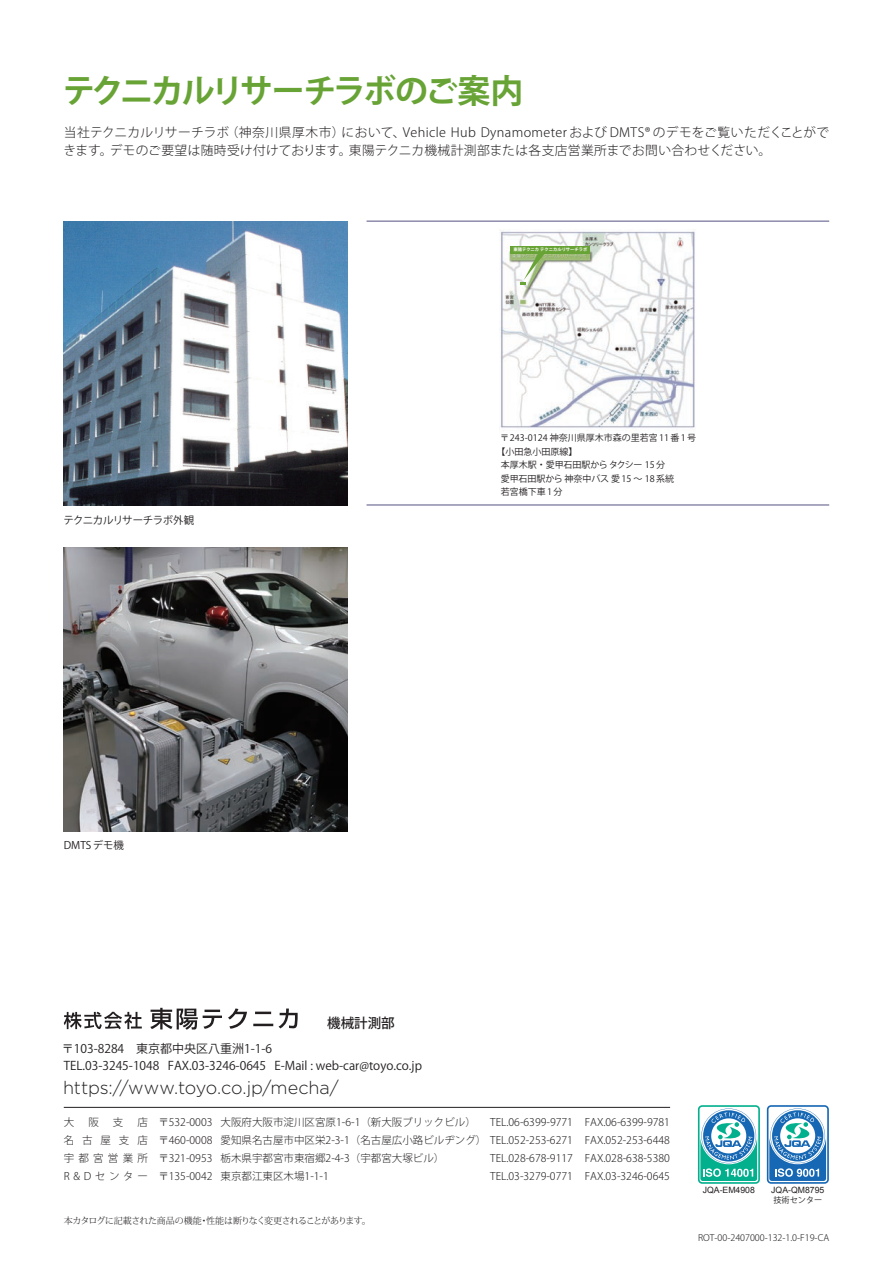
<style>
.page{position:relative;width:893px;height:1263px;background:#fff}
.page>*{position:absolute;margin:0;border:0;box-sizing:border-box;transform-origin:0 0}
.t1{font:700 33px "Koz Go Pr 6 N";letter-spacing:-.08em;color:#68a335}
.t2{font:300 18px "Gotham";letter-spacing:-.01em;color:#231f20}
.t3{font:500 13.5px "Koz Go Pro";color:#231f20}
.t4{font:300 12.75px/18px "Koz Go Pr 6 N";letter-spacing:.03em;color:#231f20}
.t5{font:12px/17.2px "Koz Go Pro";color:#231f20}
.t6{font:300 10.5px/18px "Koz Go Pro";color:#231f20}
.t7{font:10.5px "Koz Go Pr 6 N";letter-spacing:-.04em;color:#231f20}
.t8{font:10.5px "Koz Go Pr 6 N";letter-spacing:-.02em;color:#231f20}
.t9{font:9px "Koz Go Pr 6 N";color:#231f20}
.t10{font:300 9px "Koz Min Pro";letter-spacing:-.06em;color:#231f20}
.t11{font:300 9px "Koz Go Pr 6 N";color:#231f20}
.t12{font:8.7px "Arial";color:#231f20}
.t13{font:8.1px "Koz Go Pro";color:#231f20}
.t14{font:700 4.35px "Koz Go Pr 6 N";color:#fff}
</style>
<div class="page">
<img style="left:64px;top:222px;width:284px;height:284px">
<img style="left:64px;top:547px;width:284px;height:284px">
<img style="left:500px;top:230px;width:195px;height:198px">
<div style="left:511px;top:246px;width:79px;height:7px;background:#68a335"></div>
<svg style="left:521px;top:253px;width:25px;height:32px"></svg>
<hr style="left:367px;top:221px;width:462px;height:1px;background:#535282">
<hr style="left:367px;top:505px;width:462px;height:1px;background:#535282">
<hr style="left:64px;top:1107px;width:606px;height:1px;background:#231f20">
<svg style="left:697px;top:1105px;width:132px;height:79px"></svg>
<svg style="left:64px;top:1012px;width:78px;height:17px"></svg>
<svg style="left:150px;top:1008px;width:72px;height:22px"></svg>
<svg style="left:228px;top:1008px;width:19px;height:21px"></svg>
<hr style="left:255px;top:1011px;width:16px;height:3px;background:#231f20">
<hr style="left:253px;top:1024px;width:20px;height:2px;background:#231f20">
<svg style="left:279px;top:1008px;width:19px;height:20px"></svg>
<h1 class="t1" style="left:62px;top:72px;width:463px">テクニカルリサーチラボのご案内</h1>
<p class="t4" style="left:64px;top:124px;width:767px">当社テクニカルリサーチラボ（神奈川県厚木市）において、Vehicle Hub Dynamometer および DMTS® のデモをご覧いただくことができます。デモのご要望は随時受け付けております。東陽テクニカ機械計測部または各支店営業所までお問い合わせください。</p>
<p class="t14" style="left:513px;top:247px;width:75px">東陽テクニカ テクニカルリサーチラボ</p>
<p class="t7" style="left:64px;top:514px;width:132px">テクニカルリサーチラボ外観</p>
<p class="t9" style="left:500px;top:433px;width:197px">〒243-0124 神奈川県厚木市森の里若宮 11 番 1 号</p>
<p class="t9" style="left:496px;top:446px;width:82px">【小田急小田原線】</p>
<p class="t9" style="left:501px;top:460px;width:166px">本厚木駅・愛甲石田駅から タクシー 15 分</p>
<p class="t9" style="left:501px;top:473px;width:175px">愛甲石田駅から 神奈中バス 愛 15 〜 18 系統</p>
<p class="t9" style="left:501px;top:487px;width:63px">若宮橋下車 1 分</p>
<p class="t8" style="left:64px;top:839px;width:62px">DMTS デモ機</p>
<p class="t3" style="left:327px;top:1015px;width:69px">機械計測部</p>
<p class="t5" style="left:62px;top:1040px;width:362px">〒103-8284　東京都中央区八重洲1-1-6<br>TEL.03-3245-1048 FAX.03-3246-0645 E-Mail : web-car@toyo.co.jp</p>
<h2 class="t2" style="left:63px;top:1076px;width:277px">https://www.toyo.co.jp/mecha/</h2>
<p class="t6" style="left:158px;top:1113px;width:513px">〒532-0003 大阪府大阪市淀川区宮原1-6-1（新大阪ブリックビル）<br>〒460-0008 愛知県名古屋市中区栄2-3-1（名古屋広小路ビルヂング） TEL.052-253-6271 FAX.052-253-6448〒321-0953 栃木県宇都宮市東宿郷2-4-3（宇都宮大塚ビル）<br>〒135-0042 東京都江東区木場1-1-1</p>
<p class="t10" style="left:64px;top:1214px;width:308px">本カタログに記載された商品の機能･性能は断りなく変更されることがあります。</p>
<p class="t6" style="left:64px;top:1113px;width:86px;text-align:justify">大　阪　支　店名 古 屋 支 店宇 都 宮 営 業 所R&amp;Dセンター</p>
<p class="t6" style="left:490px;top:1113px;width:181px">TEL.06-6399-9771 FAX.06-6399-9781</p>
<p class="t6" style="left:490px;top:1149px;width:181px">TEL.028-678-9117 FAX.028-638-5380<br>TEL.03-3279-0771 FAX.03-3246-0645</p>
<p class="t12" style="left:703px;top:1184px;width:54px">JQA-EM4908</p>
<p class="t12" style="left:771px;top:1184px;width:55px">JQA-QM8795</p>
<p class="t13" style="left:773px;top:1194px;width:50px">技術センター</p>
<p class="t11" style="left:698px;top:1232px;width:132px">ROT-00-2407000-132-1.0-F19-CA</p>
</div>
